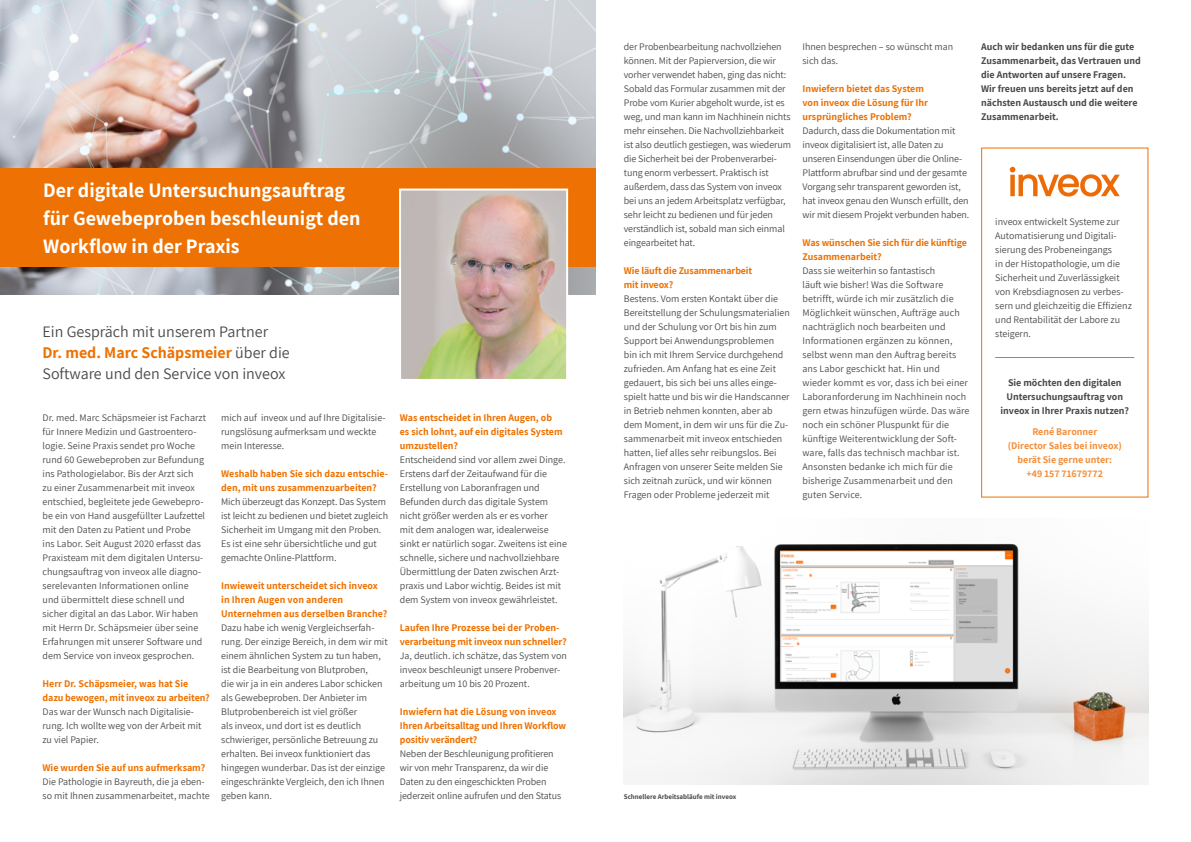
<style>
.page{position:relative;width:1191px;height:842px;background:#fff}
.page>*{position:absolute;margin:0;border:0;box-sizing:border-box;transform-origin:0 0}
.t1{font:700 20px/28px "Assistant";color:#fff}
.t2{font:16px/21px "Assistant";color:#4a4a49}
.t3{font:10px/14px "Assistant";color:#4a4a49}
.t4{font:700 10px/14px "Assistant";color:#ee7203}
.t5{font:700 10px/14px "Assistant";color:#4a4a49;text-align:center}
.t6{font:700 10px/14px "Assistant";color:#f3903e;text-align:center}
.t7{font:700 7px "Assistant";color:#4a4a49}
.s1{font-weight:700;color:#ee7203}
</style>
<div class="page">
<img style="left:624px;top:543px;width:524px;height:242px">
<img style="left:0;top:0;width:595px;height:295px">
<div style="left:0;top:169px;width:595px;height:98px;background:#ee7203"></div>
<div style="left:981px;top:148px;width:167px;height:350px;border:1px solid #ee7203"></div>
<svg style="left:1009px;top:167px;width:110px;height:30px"></svg>
<hr style="left:995px;top:357px;width:139px;height:1px;background:#ee7203">
<img style="left:402px;top:192px;width:163px;height:186px">
<div style="left:399px;top:189px;width:169px;height:192px;border:2px solid #fff"></div>
<h1 class="t1" style="left:43px;top:175px;width:319px">Der digitale Untersuchungsauftrag für Gewebeproben beschleunigt den<br>Workflow in der Praxis</h1>
<h2 class="t2" style="left:43px;top:320px;width:249px">Ein Gespräch mit unserem Partner<br><span class="s1">Dr. med. Marc Schäpsmeier</span> über die<br>Software und den Service von inveox</h2>
<p class="t3" style="left:43px;top:410px;width:165px">Dr. med. Marc Schäpsmeier ist Facharzt für Innere Medizin und Gastroentero&shy;logie. Seine Praxis sendet pro Woche rund 60 Gewebeproben zur Befundung ins Pathologielabor. Bis der Arzt sich<br>zu einer Zusammenarbeit mit inveox entschied, begleitete jede Gewebepro&shy;be ein von Hand ausgefüllter Laufzettel mit den Daten zu Patient und Probe<br>ins Labor. Seit August 2020 erfasst das Praxisteam mit dem digitalen Untersu&shy;chungsauftrag von inveox alle diagno&shy;serelevanten Informationen online und übermittelt diese schnell und sicher digital an das Labor. Wir haben mit Herrn Dr. Schäpsmeier über seine Erfahrungen mit unserer Software und dem Service von inveox gesprochen.</p>
<p class="t4" style="left:43px;top:676px;width:169px">Herr Dr. Schäpsmeier, was hat Sie dazu bewogen, mit inveox zu arbeiten?</p>
<p class="t3" style="left:43px;top:704px;width:160px">Das war der Wunsch nach Digitalisie&shy;rung. Ich wollte weg von der Arbeit mit zu viel Papier.</p>
<p class="t4" style="left:43px;top:760px;width:164px">Wie wurden Sie auf uns aufmerksam?</p>
<p class="t3" style="left:43px;top:774px;width:169px">Die Pathologie in Bayreuth, die ja eben&shy;so mit Ihnen zusammenarbeitet, machte</p>
<p class="t3" style="left:221px;top:410px;width:166px">mich auf inveox und auf Ihre Digitalisie&shy;rungslösung aufmerksam und weckte mein Interesse.</p>
<p class="t4" style="left:221px;top:466px;width:168px">Weshalb haben Sie sich dazu entschie&shy;den, mit uns zusammenzuarbeiten?</p>
<p class="t3" style="left:221px;top:494px;width:168px">Mich überzeugt das Konzept. Das System ist leicht zu bedienen und bietet zugleich Sicherheit im Umgang mit den Proben.<br>Es ist eine sehr übersichtliche und gut gemachte Online-Plattform.</p>
<p class="t4" style="left:221px;top:578px;width:168px">Inwieweit unterscheidet sich inveox in Ihren Augen von anderen<br>Unternehmen aus derselben Branche?</p>
<p class="t3" style="left:221px;top:620px;width:168px">Dazu habe ich wenig Vergleichserfah&shy;rung. Der einzige Bereich, in dem wir mit einem ähnlichen System zu tun haben, ist die Bearbeitung von Blutproben,<br>die wir ja in ein anderes Labor schicken als Gewebeproben. Der Anbieter im Blutprobenbereich ist viel größer<br>als inveox, und dort ist es deutlich schwieriger, persönliche Betreuung zu erhalten. Bei inveox funktioniert das hingegen wunderbar. Das ist der einzige eingeschränkte Vergleich, den ich Ihnen geben kann.</p>
<p class="t4" style="left:400px;top:410px;width:164px">Was entscheidet in Ihren Augen, ob es sich lohnt, auf ein digitales System umzustellen?</p>
<p class="t3" style="left:400px;top:452px;width:169px">Entscheidend sind vor allem zwei Dinge.<br>Erstens darf der Zeitaufwand für die Erstellung von Laboranfragen und Befunden durch das digitale System nicht größer werden als er es vorher<br>mit dem analogen war, idealerweise sinkt er natürlich sogar. Zweitens ist eine schnelle, sichere und nachvollziehbare Übermittlung der Daten zwischen Arzt&shy;praxis und Labor wichtig. Beides ist mit dem System von inveox gewährleistet.</p>
<p class="t4" style="left:400px;top:620px;width:168px">Laufen Ihre Prozesse bei der Proben&shy;verarbeitung mit inveox nun schneller?</p>
<p class="t3" style="left:400px;top:648px;width:169px">Ja, deutlich. ich schätze, das System von inveox beschleunigt unsere Probenver&shy;arbeitung um 10 bis 20 Prozent.</p>
<p class="t4" style="left:400px;top:704px;width:168px">Inwiefern hat die Lösung von inveox<br>Ihren Arbeitsalltag und Ihren Workflow positiv verändert?</p>
<p class="t3" style="left:400px;top:746px;width:163px">Neben der Beschleunigung profitieren wir von mehr Transparenz, da wir die Daten zu den eingeschickten Proben jederzeit online aufrufen und den Status</p>
<p class="t3" style="left:624px;top:39px;width:169px">der Probenbearbeitung nachvollziehen können. Mit der Papierversion, die wir vorher verwendet haben, ging das nicht:<br>Sobald das Formular zusammen mit der Probe vom Kurier abgeholt wurde, ist es weg, und man kann im Nachhinein nichts mehr einsehen. Die Nachvollziehbarkeit ist also deutlich gestiegen, was wiederum die Sicherheit bei der Probenverarbei&shy;tung enorm verbessert. Praktisch ist außerdem, dass das System von inveox bei uns an jedem Arbeitsplatz verfügbar, sehr leicht zu bedienen und für jeden verständlich ist, sobald man sich einmal eingearbeitet hat.</p>
<p class="t4" style="left:624px;top:263px;width:130px">Wie läuft die Zusammenarbeit mit inveox?</p>
<p class="t3" style="left:624px;top:291px;width:167px">Bestens. Vom ersten Kontakt über die Bereitstellung der Schulungsmaterialien und der Schulung vor Ort bis hin zum Support bei Anwendungsproblemen bin ich mit Ihrem Service durchgehend zufrieden. Am Anfang hat es eine Zeit gedauert, bis sich bei uns alles einge&shy;spielt hatte und bis wir die Handscanner in Betrieb nehmen konnten, aber ab dem Moment, in dem wir uns für die Zu&shy;sammenarbeit mit inveox entschieden hatten, lief alles sehr reibungslos. Bei Anfragen von unserer Seite melden Sie sich zeitnah zurück, und wir können Fragen oder Probleme jederzeit mit</p>
<p class="t3" style="left:802px;top:39px;width:152px">Ihnen besprechen – so wünscht man sich das.</p>
<p class="t4" style="left:802px;top:81px;width:127px">Inwiefern bietet das System von inveox die Lösung für Ihr ursprüngliches Problem?</p>
<p class="t3" style="left:802px;top:123px;width:168px">Dadurch, dass die Dokumentation mit inveox digitalisiert ist, alle Daten zu unseren Einsendungen über die Online-Plattform abrufbar sind und der gesamte Vorgang sehr transparent geworden ist, hat inveox genau den Wunsch erfüllt, den wir mit diesem Projekt verbunden haben.</p>
<p class="t4" style="left:802px;top:235px;width:166px">Was wünschen Sie sich für die künftige<br>Zusammenarbeit?</p>
<p class="t3" style="left:802px;top:263px;width:168px">Dass sie weiterhin so fantastisch<br>läuft wie bisher! Was die Software betrifft, würde ich mir zusätzlich die Möglichkeit wünschen, Aufträge auch nachträglich noch bearbeiten und Informationen ergänzen zu können, selbst wenn man den Auftrag bereits ans Labor geschickt hat. Hin und wieder kommt es vor, dass ich bei einer Laboranforderung im Nachhinein noch gern etwas hinzufügen würde. Das wäre noch ein schöner Pluspunkt für die künftige Weiterentwicklung der Soft&shy;ware, falls das technisch machbar ist.<br>Ansonsten bedanke ich mich für die bisherige Zusammenarbeit und den guten Service.</p>
<p class="t5" style="left:981px;top:39px;width:161px;text-align:left">Auch wir bedanken uns für die gute<br>Zusammenarbeit, das Vertrauen und die Antworten auf unsere Fragen.<br>Wir freuen uns bereits jetzt auf den nächsten Austausch und die weitere<br>Zusammenarbeit.</p>
<p class="t3" style="left:995px;top:214px;width:138px">inveox entwickelt Systeme zur<br>Automatisierung und Digitali&shy;sierung des Probeneingangs<br>in der Histopathologie, um die<br>Sicherheit und Zuverlässigkeit von Krebsdiagnosen zu verbes&shy;sern und gleichzeitig die Effizienz und Rentabilität der Labore zu steigern.</p>
<p class="t5" style="left:1000px;top:375px;width:130px">Sie möchten den digitalen<br>Untersuchungsauftrag von inveox in Ihrer Praxis nutzen?</p>
<p class="t6" style="left:1007px;top:424px;width:115px">René Baronner<br>(Director Sales bei inveox) berät Sie gerne unter:<br>+49 157 71679772</p>
<p class="t7" style="left:624px;top:791px;width:114px">Schnellere Arbeitsabläufe mit inveox</p>
</div>
